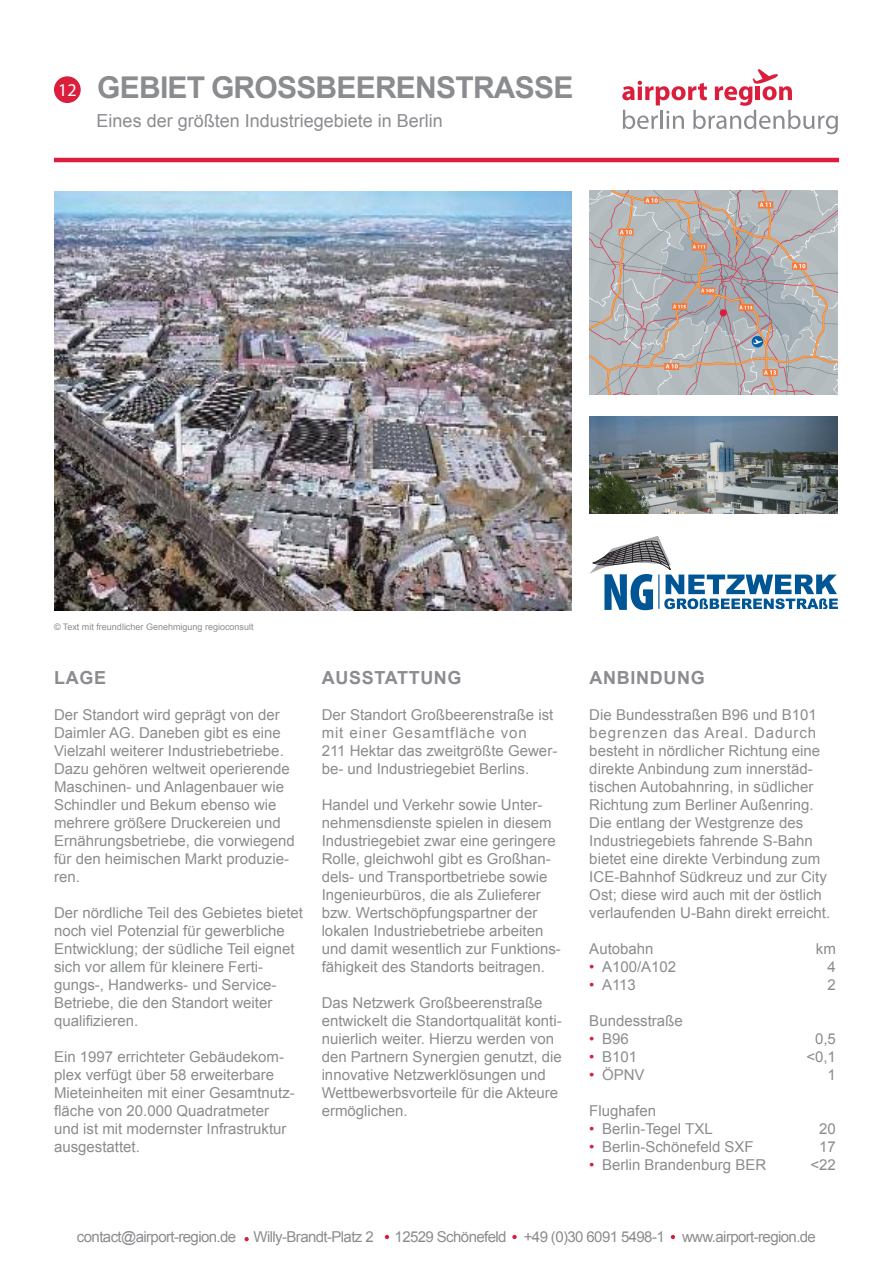
<style>
.page{position:relative;width:893px;height:1263px;background:#fff}
.page>*{position:absolute;margin:0;border:0;box-sizing:border-box;transform-origin:0 0}
.Überschrift_-_Seite{font:700 30px "Arial";letter-spacing:-.025em;color:#8a8c8f}
.Überschrift_-_Statem{font:18px "Arial";color:#8a8c8f}
.Fließtext_-_Überschr{font:700 18px "Arial";letter-spacing:.035em;color:#8a8c8f}
.Fließtext{font:700 18px "Arial";letter-spacing:.035em;color:#8a8c8f}
.Fließtext-2{font:15px/18px "Arial";color:#8a8c8f}
.Fließtext-3{font:15px "Arial";letter-spacing:-.04em;color:#8a8c8f}
.Adressleiste{font:9px "Arial";color:#8a8c8f}
.s1{font-family:"Myriad Pro";font-weight:400;font-size:18px;color:#fff}
.s2{color:#da1f3d}
</style>
<div class="page">
<svg style="left:622px;top:69px;width:216px;height:65px"></svg>
<hr style="left:54px;top:158px;width:785px;height:4px;background:#da1f3d">
<div style="left:55px;top:77px;width:25px;height:25px;background:#da1f3d;border-radius:50%"></div>
<div style="left:54px;top:76px;width:27px;height:27px;border:2px solid #da1f3d;border-radius:50%"></div>
<svg style="left:671px;top:1235px;width:4px;height:4px"></svg>
<svg style="left:512px;top:1235px;width:5px;height:4px"></svg>
<svg style="left:385px;top:1235px;width:4px;height:4px"></svg>
<svg style="left:244px;top:1237px;width:5px;height:4px"></svg>
<img style="left:54px;top:191px;width:517px;height:419px">
<svg style="left:589px;top:536px;width:249px;height:74px"></svg>
<img style="left:589px;top:416px;width:249px;height:97px">
<img style="left:589px;top:190px;width:249px;height:205px">
<div style="left:720px;top:309px;width:7px;height:7px;background:#da1f3d;border-radius:50%"></div>
<p class="Überschrift_-_Seite" style="left:58px;top:66px;width:517px"><span class="s1">12</span> GEBIET GROSSBEERENSTRASSE</p>
<p class="Überschrift_-_Statem" style="left:97px;top:109px;width:348px">Eines der größten Industriegebiete in Berlin</p>
<p class="Adressleiste" style="left:54px;top:621px;width:201px">© Text mit freundlicher Genehmigung regioconsult</p>
<p class="Fließtext_-_Überschr" style="left:54px;top:665px;width:53px">LAGE</p>
<p class="Fließtext-2" style="left:54px;top:706px;width:242px">Der Standort wird geprägt von der<br>Daimler AG. Daneben gibt es eine<br>Vielzahl weiterer Industriebetriebe.<br>Dazu gehören weltweit operierende<br>Maschinen- und Anlagenbauer wie<br>Schindler und Bekum ebenso wie mehrere größere Druckereien und<br>Ernährungsbetriebe, die vorwiegend für den heimischen Markt produzie&shy;ren.</p>
<p class="Fließtext-2" style="left:54px;top:904px;width:251px">Der nördliche Teil des Gebietes bietet noch viel Potenzial für gewerbliche Entwicklung; der südliche Teil eignet sich vor allem für kleinere Ferti&shy;gungs-, Handwerks- und Service-Betriebe, die den Standort weiter qualifizieren.</p>
<p class="Fließtext-2" style="left:54px;top:1048px;width:242px">Ein 1997 errichteter Gebäudekom&shy;plex verfügt über 58 erweiterbare<br>Mieteinheiten mit einer Gesamtnutz&shy;fläche von 20.000 Quadratmeter und ist mit modernster Infrastruktur ausgestattet.</p>
<p class="Fließtext" style="left:322px;top:665px;width:141px">AUSSTATTUNG</p>
<p class="Fließtext-2" style="left:322px;top:706px;width:237px">Der Standort Großbeerenstraße ist mit einer Gesamtfläche von<br>211 Hektar das zweitgrößte Gewer&shy;be- und Industriegebiet Berlins.</p>
<p class="Fließtext-2" style="left:322px;top:796px;width:241px">Handel und Verkehr sowie Unter&shy;nehmensdienste spielen in diesem Industriegebiet zwar eine geringere Rolle, gleichwohl gibt es Großhan&shy;dels- und Transportbetriebe sowie Ingenieurbüros, die als Zulieferer bzw. Wertschöpfungspartner der lokalen Industriebetriebe arbeiten und damit wesentlich zur Funktions&shy;fähigkeit des Standorts beitragen.</p>
<p class="Fließtext-2" style="left:322px;top:994px;width:242px">Das Netzwerk Großbeerenstraße entwickelt die Standortqualität konti&shy;nuierlich weiter. Hierzu werden von den Partnern Synergien genutzt, die innovative Netzwerklösungen und Wettbewerbsvorteile für die Akteure ermöglichen.</p>
<p class="Fließtext_-_Überschr" style="left:590px;top:665px;width:117px">ANBINDUNG</p>
<p class="Fließtext-2" style="left:589px;top:706px;width:242px">Die Bundesstraßen B96 und B101 begrenzen das Areal. Dadurch besteht in nördlicher Richtung eine direkte Anbindung zum innerstäd&shy;tischen Autobahnring, in südlicher Richtung zum Berliner Außenring.<br>Die entlang der Westgrenze des Industriegebiets fahrende S-Bahn bietet eine direkte Verbindung zum ICE-Bahnhof Südkreuz und zur City Ost; diese wird auch mit der östlich verlaufenden U-Bahn direkt erreicht.</p>
<p class="Fließtext-2" style="left:589px;top:940px;width:66px">Autobahn</p>
<p class="Fließtext-2" style="left:816px;top:940px;width:21px">km</p>
<p class="Fließtext-2" style="left:589px;top:958px;width:88px"><span class="s2">•</span> A100/A102</p>
<p class="Fließtext-2" style="left:828px;top:958px;width:10px">4</p>
<p class="Fließtext-2" style="left:589px;top:976px;width:48px"><span class="s2">•</span> A113</p>
<p class="Fließtext-2" style="left:828px;top:976px;width:10px">2</p>
<p class="Fließtext-2" style="left:589px;top:1012px;width:95px">Bundesstraße</p>
<p class="Fließtext-2" style="left:589px;top:1030px;width:41px"><span class="s2">•</span> B96</p>
<p class="Fließtext-2" style="left:815px;top:1030px;width:22px">0,5</p>
<p class="Fließtext-2" style="left:589px;top:1048px;width:49px"><span class="s2">•</span> B101</p>
<p class="Fließtext-2" style="left:806px;top:1048px;width:31px">&lt;0,1</p>
<p class="Fließtext-2" style="left:589px;top:1066px;width:57px"><span class="s2">•</span> ÖPNV</p>
<p class="Fließtext-2" style="left:828px;top:1066px;width:10px">1</p>
<p class="Fließtext-2" style="left:589px;top:1102px;width:68px">Flughafen</p>
<p class="Fließtext-2" style="left:589px;top:1120px;width:125px"><span class="s2">•</span> Berlin-Tegel TXL</p>
<p class="Fließtext-2" style="left:819px;top:1120px;width:18px">20</p>
<p class="Fließtext-2" style="left:589px;top:1138px;width:166px"><span class="s2">•</span> Berlin-Schönefeld SXF</p>
<p class="Fließtext-2" style="left:819px;top:1138px;width:18px">17</p>
<p class="Fließtext-2" style="left:589px;top:1156px;width:178px"><span class="s2">•</span> Berlin Brandenburg BER</p>
<p class="Fließtext-2" style="left:810px;top:1156px;width:27px">&lt;22</p>
<p class="Fließtext-3" style="left:77px;top:1226px;width:298px">contact@airport-region.de Willy-Brandt-Platz 2</p>
<p class="Fließtext-3" style="left:395px;top:1226px;width:423px">12529 Schönefeld +49 (0)30 6091 5498-1 www.airport-region.de</p>
</div>
